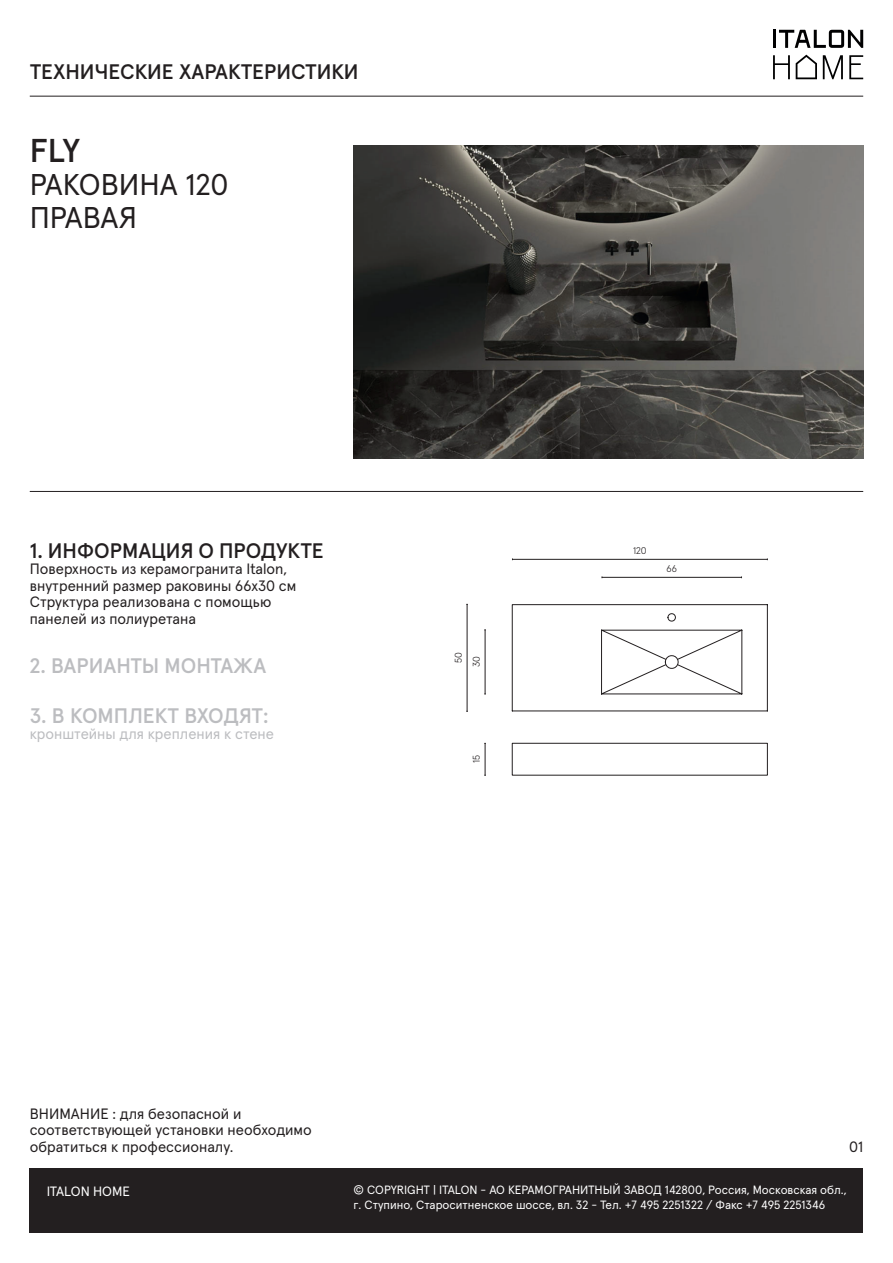
<style>
.page{position:relative;width:893px;height:1263px;background:#fff}
.page>*{position:absolute;margin:0;border:0;box-sizing:border-box;transform-origin:0 0}
.t1{font:500 33px "Apercu Pro";color:#231f20}
.t2{font:30px/33px "Apercu Pro";color:#231f20}
.t3{font:500 21px "Apercu Pro";color:#231f20}
.t4{font:500 21px "Apercu Pro";color:#bcbdc0}
.t5{font:15px/16.5px "Apercu Pro";color:#231f20}
.t6{font:15px "Apercu Pro";color:#bcbdc0}
.t7{font:13.5px "Apercu Pro";color:#fff}
.t8{font:12px/15px "Apercu Pro";color:#fff}
.t9{font:300 9.75px "Apercu Pro";color:#231f20}
</style>
<div class="page">
<hr style="left:30px;top:96px;width:833px;height:1px;background:#231f20">
<hr style="left:30px;top:491px;width:833px;height:1px;background:#231f20">
<svg style="left:779px;top:30px;width:84px;height:18px"></svg>
<hr style="left:773px;top:30px;width:3px;height:18px;background:#000001">
<svg style="left:773px;top:55px;width:17px;height:24px"></svg>
<svg style="left:849px;top:55px;width:14px;height:24px"></svg>
<svg style="left:823px;top:55px;width:20px;height:24px"></svg>
<svg style="left:796px;top:55px;width:21px;height:24px"></svg>
<div style="left:30px;top:1168px;width:833px;height:65px;background:#231f20"></div>
<img style="left:353px;top:145px;width:510px;height:314px">
<svg style="left:512px;top:743px;width:256px;height:32px"></svg>
<hr style="left:602px;top:577px;width:139px;height:1px;background:#231f20">
<hr style="left:485px;top:630px;width:1px;height:64px;background:#231f20">
<hr style="left:485px;top:743px;width:1px;height:32px;background:#231f20">
<hr style="left:512px;top:559px;width:255px;height:1px;background:#231f20">
<hr style="left:467px;top:604px;width:1px;height:107px;background:#231f20">
<svg style="left:512px;top:604px;width:256px;height:107px"></svg>
<h3 class="t3" style="left:30px;top:56px;width:330px">ТЕХНИЧЕСКИЕ ХАРАКТЕРИСТИКИ</h3>
<h1 class="t1" style="left:30px;top:125px;width:52px">FLY</h1>
<h2 class="t2" style="left:30px;top:165px;width:200px">РАКОВИНА 120<br>ПРАВАЯ</h2>
<h3 class="t3" style="left:30px;top:534px;width:295px">1. ИНФОРМАЦИЯ О ПРОДУКТЕ</h3>
<p class="t5" style="left:30px;top:560px;width:268px">Поверхность из керамогранита Italon, внутренний размер раковины 66x30 см Структура реализована с помощью панелей из полиуретана</p>
<h3 class="t4" style="left:30px;top:650px;width:238px">2. ВАРИАНТЫ МОНТАЖА</h3>
<h3 class="t4" style="left:30px;top:699px;width:240px">3. В КОМПЛЕКТ ВХОДЯТ:</h3>
<p class="t6" style="left:30px;top:722px;width:246px">кронштейны для крепления к стене</p>
<p class="t9" style="left:451px;top:663px;width:12px;rotate:-90deg">50</p>
<p class="t9" style="left:469px;top:667px;width:12px;rotate:-90deg">30</p>
<p class="t9" style="left:469px;top:763px;width:10px;rotate:-90deg">15</p>
<p class="t5" style="left:30px;top:1104px;width:284px">ВНИМАНИЕ : для безопасной и соответствующей установки необходимо обратиться к профессионалу.</p>
<p class="t9" style="left:633px;top:543px;width:15px">120</p>
<p class="t9" style="left:666px;top:561px;width:12px">66</p>
<p class="t5" style="left:849px;top:1137px;width:16px">01</p>
<p class="t7" style="left:47px;top:1180px;width:85px">ITALON HOME</p>
<p class="t8" style="left:353px;top:1182px;width:495px">© COPYRIGHT | ITALON - АО КЕРАМОГРАНИТНЫЙ ЗАВОД 142800, Россия, Московская обл., г. Ступино, Староcитненское шоссе, вл. 32 - Тел. +7 495 2251322 / Факс +7 495 2251346</p>
</div>
